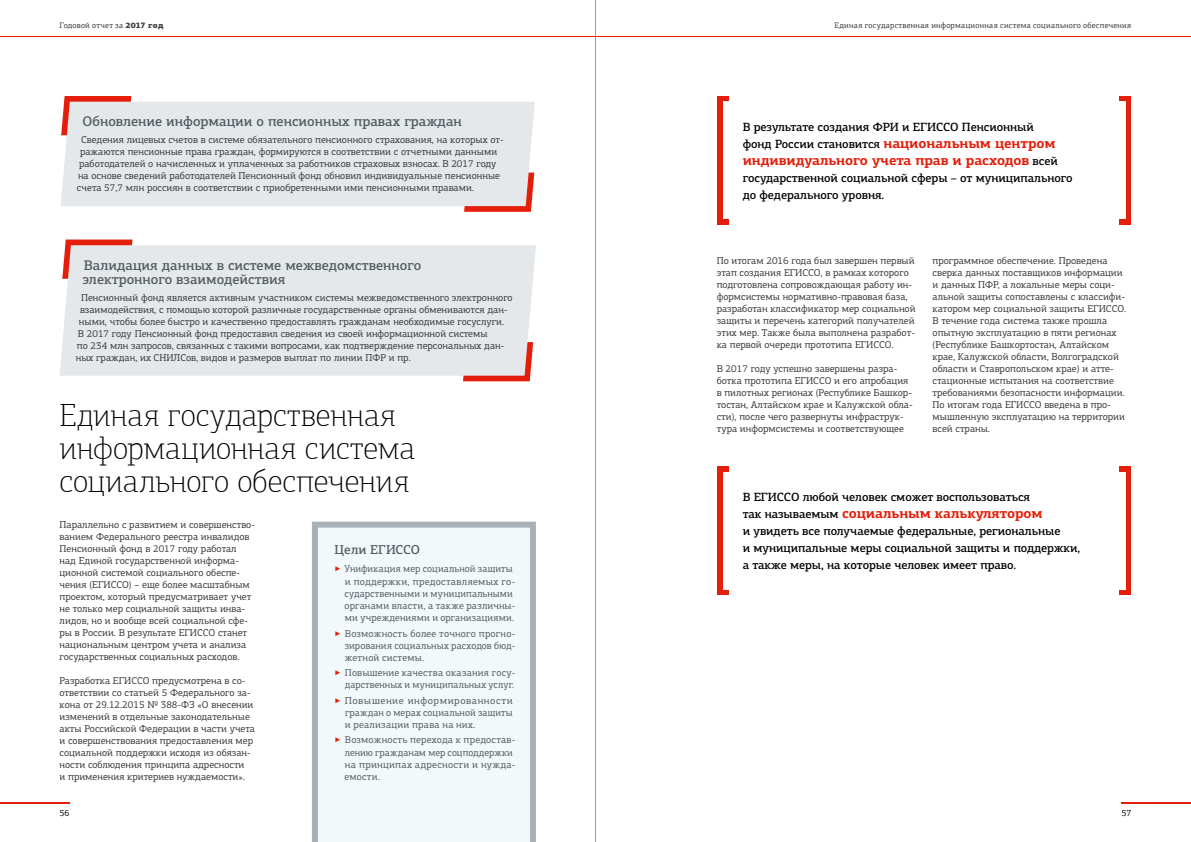
<style>
.page{position:relative;width:1191px;height:842px;background:#fff}
.page>*{position:absolute;margin:0;border:0;box-sizing:border-box;transform-origin:0 0}
.t1{font:100 32px/33px "PF Agora Slab Pro";color:#000}
.t2{font:500 14px/14px "PF Centro Slab Pro";color:#525c61}
.t3{font:700 14px "PF Centro Slab Pro";letter-spacing:-.005em;color:#e41e0a}
.t4{font:500 13px "PF Centro Slab Pro";letter-spacing:-.005em;color:#525c61}
.t5{font:500 12px/17px "PF Centro Slab Pro";letter-spacing:-.005em;color:#000}
.t6{font:10px/12px "PF Centro Slab Pro";color:#3a3a39}
.t7{font:10px/12.2px "PF Centro Slab Pro";letter-spacing:.015em;color:#525c61}
.t8{font:9px "PF Agora Slab Pro";color:#000}
.t9{font:8px "PF Agora Slab Pro";letter-spacing:.03em;color:#3a3a39}
.s1{font-weight:900}
.s2{font-size:12px;color:#e41e0a}
.s3{font-weight:700;font-size:14px;color:#e41e0a}
.s4{font-weight:500;font-size:12px;color:#000}
</style>
<div class="page">
<hr style="left:595px;top:0;width:1px;height:842px;background:#9c9c9d">
<svg style="left:464px;top:206px;width:68px;height:6px"></svg>
<svg style="left:64px;top:96px;width:67px;height:6px"></svg>
<div style="left:61px;top:102px;width:474px;height:104px;background:#e4e8ea"></div>
<svg style="left:463px;top:376px;width:68px;height:5px"></svg>
<svg style="left:65px;top:240px;width:67px;height:5px"></svg>
<div style="left:59px;top:245px;width:477px;height:131px;background:#e4e8ea"></div>
<svg style="left:312px;top:521px;width:224px;height:321px"></svg>
<div style="left:716px;top:96px;width:12px;height:129px;background:#e41e0a"></div>
<svg style="left:1119px;top:96px;width:12px;height:129px"></svg>
<div style="left:722px;top:102px;width:403px;height:117px;background:#fff"></div>
<div style="left:716px;top:466px;width:12px;height:129px;background:#e41e0a"></div>
<svg style="left:1119px;top:466px;width:12px;height:129px"></svg>
<div style="left:722px;top:472px;width:403px;height:117px;background:#fff"></div>
<hr style="left:0;top:36px;width:595px;height:1px;background:#e41e0a">
<hr style="left:595px;top:36px;width:596px;height:1px;background:#e41e0a">
<hr style="left:0;top:802px;width:70px;height:1px;background:#e41e0a">
<hr style="left:1121px;top:802px;width:70px;height:1px;background:#e41e0a">
<p class="t9" style="left:60px;top:21px;width:106px">Годовой отчет за <span class="s1">2017 год</span></p>
<p class="t9" style="left:834px;top:21px;width:298px">Единая государственная информационная система социального обеспечения</p>
<h2 class="t2" style="left:83px;top:114px;width:381px">Обновление информации о пенсионных правах граждан</h2>
<p class="t6" style="left:81px;top:134px;width:424px">Сведения лицевых счетов в системе обязательного пенсионного страхования, на которых от-</p>
<p class="t6" style="left:80px;top:146px;width:418px">ражаются пенсионные права граждан, формируются в соответствии с отчетными данными</p>
<p class="t6" style="left:79px;top:158px;width:419px">работодателей о начисленных и уплаченных за работников страховых взносах. В 2017 году</p>
<p class="t6" style="left:78px;top:170px;width:423px">на основе сведений работодателей Пенсионный фонд обновил индивидуальные пенсионные</p>
<p class="t6" style="left:77px;top:182px;width:398px">счета 57,7 млн россиян в соответствии с приобретенными ими пенсионными правами.</p>
<h2 class="t2" style="left:83px;top:258px;width:340px">Валидация данных в системе межведомственного электронного взаимодействия</h2>
<p class="t6" style="left:81px;top:291px;width:433px">Пенсионный фонд является активным участником системы межведомственного электронного</p>
<p class="t6" style="left:80px;top:303px;width:429px">взаимодействия, с помощью которой различные государственные органы обмениваются дан-</p>
<p class="t6" style="left:79px;top:315px;width:427px">ными, чтобы более быстро и качественно предоставлять гражданам необходимые госуслуги.</p>
<p class="t6" style="left:78px;top:327px;width:411px">В 2017 году Пенсионный фонд предоставил сведения из своей информационной системы</p>
<p class="t6" style="left:77px;top:339px;width:429px">по 234 млн запросов, связанных с такими вопросами, как подтверждение персональных дан-</p>
<p class="t6" style="left:76px;top:351px;width:336px">ных граждан, их СНИЛСов, видов и размеров выплат по линии ПФР и пр.</p>
<h1 class="t1" style="left:60px;top:399px;width:357px">Единая государственная информационная система социального обеспечения</h1>
<p class="t6" style="left:60px;top:519px;width:197px">Параллельно с развитием и совершенство&shy;ванием Федерального реестра инвалидов Пенсионный фонд в 2017 году работал над Единой государственной информа&shy;ционной системой социального обеспе&shy;чения (ЕГИССО) – еще более масштабным проектом, который предусматривает учет не только мер социальной защиты инва&shy;лидов, но и вообще всей социальной сфе&shy;ры в России. В результате ЕГИССО станет национальным центром учета и анализа государственных социальных расходов.</p>
<p class="t6" style="left:60px;top:675px;width:197px">Разработка ЕГИССО предусмотрена в со&shy;ответствии со статьей 5 Федерального за&shy;кона от 29.12.2015 № 388-ФЗ «О внесении изменений в отдельные законодательные акты Российской Федерации в части учета и совершенствования предоставления мер социальной поддержки исходя из обязан&shy;ности соблюдения принципа адресности<br>и применения критериев нуждаемости».</p>
<h3 class="t4" style="left:335px;top:542px;width:87px">Цели ЕГИССО</h3>
<p class="t7" style="left:344px;top:563px;width:172px;text-indent:-10px"><span class="s2">‣</span> Унификация мер социальной защиты и поддержки, предоставляемых го&shy;сударственными и муниципальными органами власти, а также различны&shy;ми учреждениями и организациями.</p>
<p class="t7" style="left:345px;top:627px;width:172px;text-align:justify;text-indent:-10px"><span class="s2">‣</span> Возможность более точного прогно&shy;зирования социальных расходов бюд&shy;жетной системы.</p>
<p class="t7" style="left:334px;top:667px;width:182px;text-align:right"><span class="s2">‣</span> Повышение качества оказания госу&shy;дарственных и муниципальных услуг.</p>
<p class="t7" style="left:345px;top:694px;width:169px;text-align:justify;text-indent:-10px"><span class="s2">‣</span> Повышение информированности граждан о мерах социальной защиты и реализации права на них.</p>
<p class="t7" style="left:344px;top:734px;width:172px;text-indent:-10px"><span class="s2">‣</span> Возможность перехода к предостав&shy;лению гражданам мер соцподдержки на принципах адресности и нужда&shy;емости.</p>
<p class="t5" style="left:742px;top:118px;width:314px">В результате создания ФРИ и ЕГИССО Пенсионный фонд России становится <span class="s3">национальным центром</span></p>
<h2 class="t3" style="left:742px;top:151px;width:317px">индивидуального учета прав и расходов <span class="s4">всей</span></h2>
<p class="t5" style="left:742px;top:169px;width:331px">государственной социальной сферы – от муниципального до федерального уровня.</p>
<p class="t6" style="left:716px;top:255px;width:200px">По итогам 2016 года был завершен первый этап создания ЕГИССО, в рамках которого подготовлена сопровождающая работу ин&shy;формсистемы нормативно-правовая база, разработан классификатор мер социальной защиты и перечень категорий получателей этих мер. Также была выполнена разработ&shy;ка первой очереди прототипа ЕГИССО.</p>
<p class="t6" style="left:716px;top:363px;width:197px">В 2017 году успешно завершены разра&shy;ботка прототипа ЕГИССО и его апробация в пилотных регионах (Республике Башкор&shy;тостан, Алтайском крае и Калужской обла&shy;сти), после чего развернуты инфраструк&shy;тура информсистемы и соответствующее</p>
<p class="t6" style="left:932px;top:255px;width:195px">программное обеспечение. Проведена сверка данных поставщиков информации и данных ПФР, а локальные меры соци&shy;альной защиты сопоставлены с классифи&shy;катором мер социальной защиты ЕГИССО.<br>В течение года система также прошла опытную эксплуатацию в пяти регионах (Республике Башкортостан, Алтайском крае, Калужской области, Волгоградской области и Ставропольском крае) и атте&shy;стационные испытания на соответствие требованиями безопасности информации.<br>По итогам года ЕГИССО введена в про&shy;мышленную эксплуатацию на территории всей страны.</p>
<p class="t5" style="left:742px;top:489px;width:289px">В ЕГИССО любой человек сможет воспользоваться</p>
<h2 class="t3" style="left:742px;top:505px;width:301px"><span class="s4">так называемым</span> социальным калькулятором</h2>
<p class="t5" style="left:742px;top:523px;width:339px">и увидеть все получаемые федеральные, региональные<br>и муниципальные меры социальной защиты и поддержки, а также меры, на которые человек имеет право.</p>
<p class="t8" style="left:60px;top:807px;width:12px">56</p>
<p class="t8" style="left:1121px;top:807px;width:12px">57</p>
</div>
